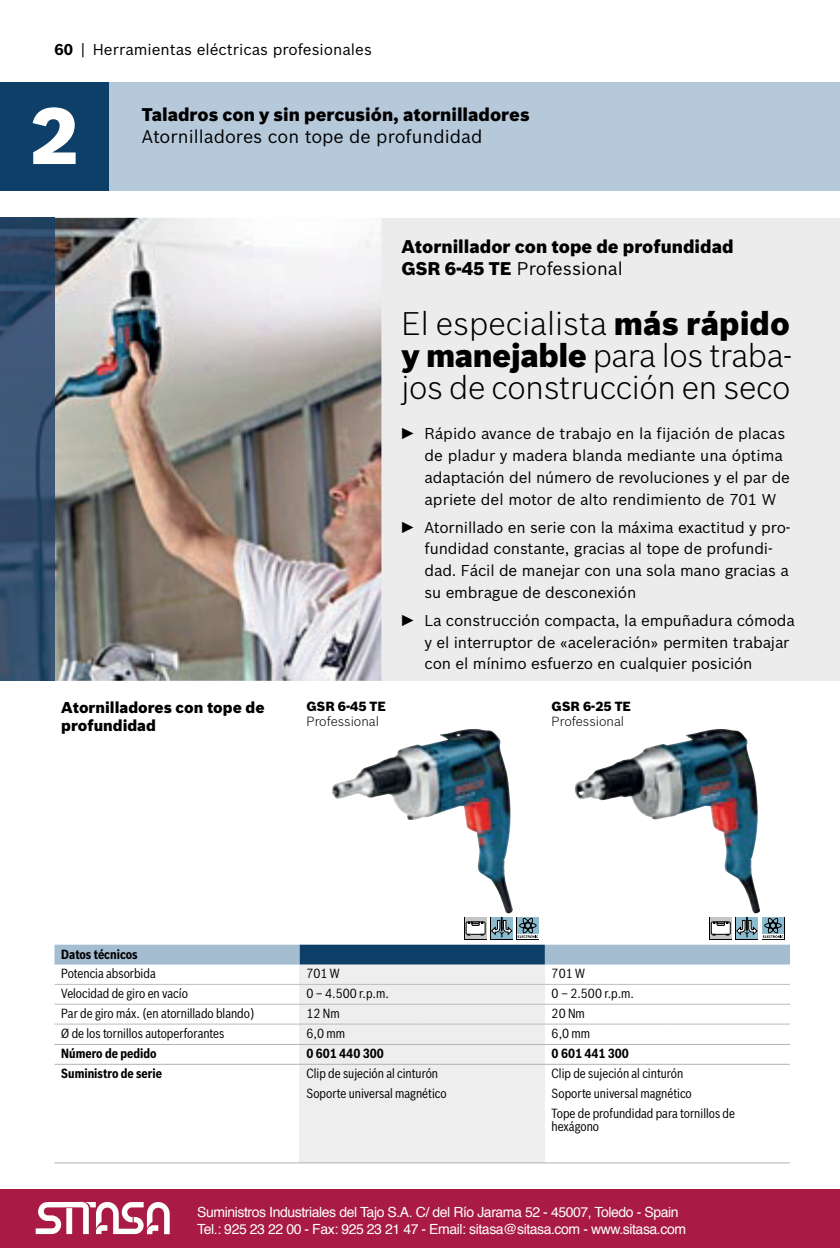
<style>
.page{position:relative;width:840px;height:1248px;background:#fff}
.page>*{position:absolute;margin:0;border:0;box-sizing:border-box;transform-origin:0 0}
.t1{font:900 78px "Bosch Sans";color:#fff}
.t2{font:300 32px/32px "Bosch Sans";letter-spacing:-.01em;color:#000001;text-align:justify}
.t3{font:900 18px/22px "Bosch Sans";color:#000001}
.t4{font:18px "Bosch Sans";color:#000001}
.t5{font:15.4px/21.8px "Bosch Sans";letter-spacing:-.01em;color:#000001}
.t6{font:900 15.4px/18.4px "Bosch Sans";color:#000001}
.t7{font:14px/16.8px "Helvetica";letter-spacing:-.03em;color:#fff}
.t8{font:13px/19.8px "Bosch Sans Cond";color:#000001}
.t9{font:700 13px "Bosch Sans Cond";color:#000001}
.t10{font:300 13px "Bosch Sans";color:#000001}
.t11{font:900 13px "Bosch Sans";color:#000001}
.s1{font-weight:700}
.s2{font-weight:400}
.s3{font-weight:900}
.s4{font-family:"Mathematical Pi Six"}
</style>
<div class="page">
<div style="left:0;top:1189px;width:839px;height:58px;background:#a91a45"></div>
<svg style="left:36px;top:1201px;width:134px;height:32px"></svg>
<div style="left:109px;top:82px;width:730px;height:108px;background:#b6c9da"></div>
<div style="left:0;top:82px;width:109px;height:108px;background:#0d3f69"></div>
<div style="left:0;top:218px;width:839px;height:462px;background:#ebeceb"></div>
<img style="left:54px;top:218px;width:327px;height:462px">
<div style="left:299px;top:964px;width:245px;height:198px;background:#edeeed"></div>
<hr style="left:54px;top:1162px;width:735px;height:1px;background:#b0b3b4">
<svg style="left:54px;top:944px;width:735px;height:20px;background:#7796b1"></svg>
<hr style="left:54px;top:983px;width:245px;height:1px;background:#babebe">
<hr style="left:299px;top:983px;width:123px;height:1px;background:#babebe">
<hr style="left:422px;top:983px;width:122px;height:1px;background:#babebe">
<hr style="left:544px;top:983px;width:123px;height:1px;background:#babebe">
<hr style="left:667px;top:983px;width:122px;height:1px;background:#babebe">
<hr style="left:54px;top:1003px;width:245px;height:1px;background:#babebe">
<hr style="left:299px;top:1003px;width:123px;height:1px;background:#babebe">
<hr style="left:422px;top:1003px;width:122px;height:1px;background:#babebe">
<hr style="left:544px;top:1003px;width:123px;height:1px;background:#babebe">
<hr style="left:667px;top:1003px;width:122px;height:1px;background:#babebe">
<hr style="left:54px;top:1023px;width:245px;height:1px;background:#babebe">
<hr style="left:299px;top:1023px;width:123px;height:1px;background:#babebe">
<hr style="left:422px;top:1023px;width:122px;height:1px;background:#babebe">
<hr style="left:544px;top:1023px;width:123px;height:1px;background:#babebe">
<hr style="left:667px;top:1023px;width:122px;height:1px;background:#babebe">
<hr style="left:54px;top:1043px;width:245px;height:1px;background:#b0b3b4">
<hr style="left:299px;top:1043px;width:245px;height:1px;background:#b0b3b4">
<hr style="left:544px;top:1043px;width:245px;height:1px;background:#b0b3b4">
<hr style="left:54px;top:1063px;width:245px;height:1px;background:#b0b3b4">
<hr style="left:299px;top:1063px;width:245px;height:1px;background:#b0b3b4">
<hr style="left:544px;top:1063px;width:245px;height:1px;background:#b0b3b4">
<svg style="left:464px;top:938px;width:22px;height:1px"></svg>
<svg style="left:464px;top:917px;width:22px;height:21px"></svg>
<svg style="left:709px;top:938px;width:22px;height:1px"></svg>
<svg style="left:709px;top:917px;width:22px;height:21px"></svg>
<img style="left:0;top:218px;width:54px;height:462px">
<img style="left:332px;top:729px;width:181px;height:184px">
<img style="left:574px;top:729px;width:185px;height:184px">
<svg style="left:516px;top:917px;width:23px;height:22px"></svg>
<svg style="left:516px;top:937px;width:22px;height:1px"></svg>
<svg style="left:490px;top:916px;width:23px;height:23px"></svg>
<svg style="left:465px;top:916px;width:73px;height:21px"></svg>
<svg style="left:762px;top:937px;width:21px;height:1px"></svg>
<svg style="left:735px;top:916px;width:22px;height:23px"></svg>
<svg style="left:710px;top:916px;width:73px;height:21px"></svg>
<p class="t5" style="left:54px;top:39px;width:319px"><span class="s1">60</span> | Herramientas eléctricas profesionales</p>
<h1 class="t1" style="left:30px;top:87px;width:51px">2</h1>
<p class="t3" style="left:142px;top:104px;width:389px">Taladros con y sin percusión, atornilladores</p>
<p class="t4" style="left:142px;top:125px;width:342px">Atornilladores con tope de profundidad</p>
<p class="t3" style="left:401px;top:236px;width:333px">Atornillador con tope de profundidad<br>GSR 6-45 TE <span class="s2">Professional</span></p>
<h2 class="t2" style="left:401px;top:306px;width:392px">El especialista <span class="s3">más rápido y manejable</span> para los traba&shy;jos de construcción en seco</h2>
<p class="t5" style="left:424px;top:422px;width:367px;text-indent:-23px"><span class="s4">C</span> Rápido avance de trabajo en la fijación de placas de pladur y madera blanda mediante una óptima adaptación del número de revoluciones y el par de apriete del motor de alto rendimiento de 701 W</p>
<p class="t5" style="left:424px;top:516px;width:367px;text-indent:-23px"><span class="s4">C</span> Atornillado en serie con la máxima exactitud y pro&shy;fundidad constante, gracias al tope de profundi&shy;dad. Fácil de manejar con una sola mano gracias a su embrague de desconexión</p>
<p class="t5" style="left:424px;top:609px;width:371px;text-indent:-23px"><span class="s4">C</span> La construcción compacta, la empuñadura cómoda y el interruptor de «aceleración» permiten trabajar con el mínimo esfuerzo en cualquier posición</p>
<p class="t6" style="left:61px;top:698px;width:205px">Atornilladores con tope de profundidad</p>
<p class="t11" style="left:306px;top:697px;width:81px">GSR 6-45 TE</p>
<p class="t10" style="left:306px;top:713px;width:74px">Professional</p>
<p class="t11" style="left:551px;top:697px;width:81px">GSR 6-25 TE</p>
<p class="t10" style="left:551px;top:713px;width:74px">Professional</p>
<p class="t9" style="left:61px;top:945px;width:78px">Datos técnicos</p>
<p class="t8" style="left:61px;top:963px;width:96px">Potencia absorbida</p>
<p class="t8" style="left:306px;top:963px;width:35px">701 W</p>
<p class="t8" style="left:551px;top:963px;width:35px">701 W</p>
<p class="t8" style="left:61px;top:983px;width:128px">Velocidad de giro en vacío</p>
<p class="t8" style="left:306px;top:983px;width:84px">0 – 4.500 r.p.m.</p>
<p class="t8" style="left:551px;top:983px;width:84px">0 – 2.500 r.p.m.</p>
<p class="t8" style="left:61px;top:1003px;width:195px">Par de giro máx. (en atornillado blando)</p>
<p class="t8" style="left:306px;top:1003px;width:35px">12 Nm</p>
<p class="t8" style="left:551px;top:1003px;width:35px">20 Nm</p>
<p class="t8" style="left:61px;top:1022px;width:164px">Ø de los tornillos autoperforantes</p>
<p class="t8" style="left:306px;top:1022px;width:40px">6,0 mm</p>
<p class="t8" style="left:551px;top:1022px;width:40px">6,0 mm</p>
<p class="t9" style="left:61px;top:1045px;width:97px">Número de pedido</p>
<p class="t9" style="left:306px;top:1045px;width:79px">0 601 440 300</p>
<p class="t9" style="left:551px;top:1045px;width:79px">0 601 441 300</p>
<p class="t9" style="left:61px;top:1065px;width:102px">Suministro de serie</p>
<p class="t8" style="left:306px;top:1063px;width:133px">Clip de sujeción al cinturón</p>
<p class="t8" style="left:551px;top:1063px;width:133px">Clip de sujeción al cinturón</p>
<p class="t8" style="left:306px;top:1082px;width:142px">Soporte universal magnético</p>
<p class="t8" style="left:551px;top:1082px;width:185px">Soporte universal magnético<br>Tope de profundidad para tornillos de</p>
<p class="t8" style="left:551px;top:1115px;width:49px">hexágono</p>
<p class="t7" style="left:197px;top:1204px;width:490px">Suministros Industriales del Tajo S.A. C/ del Río Jarama 52 - 45007, Toledo - Spain<br>Tel.: 925 23 22 00 - Fax: 925 23 21 47 - Email: sitasa@sitasa.com - www.sitasa.com</p>
</div>
